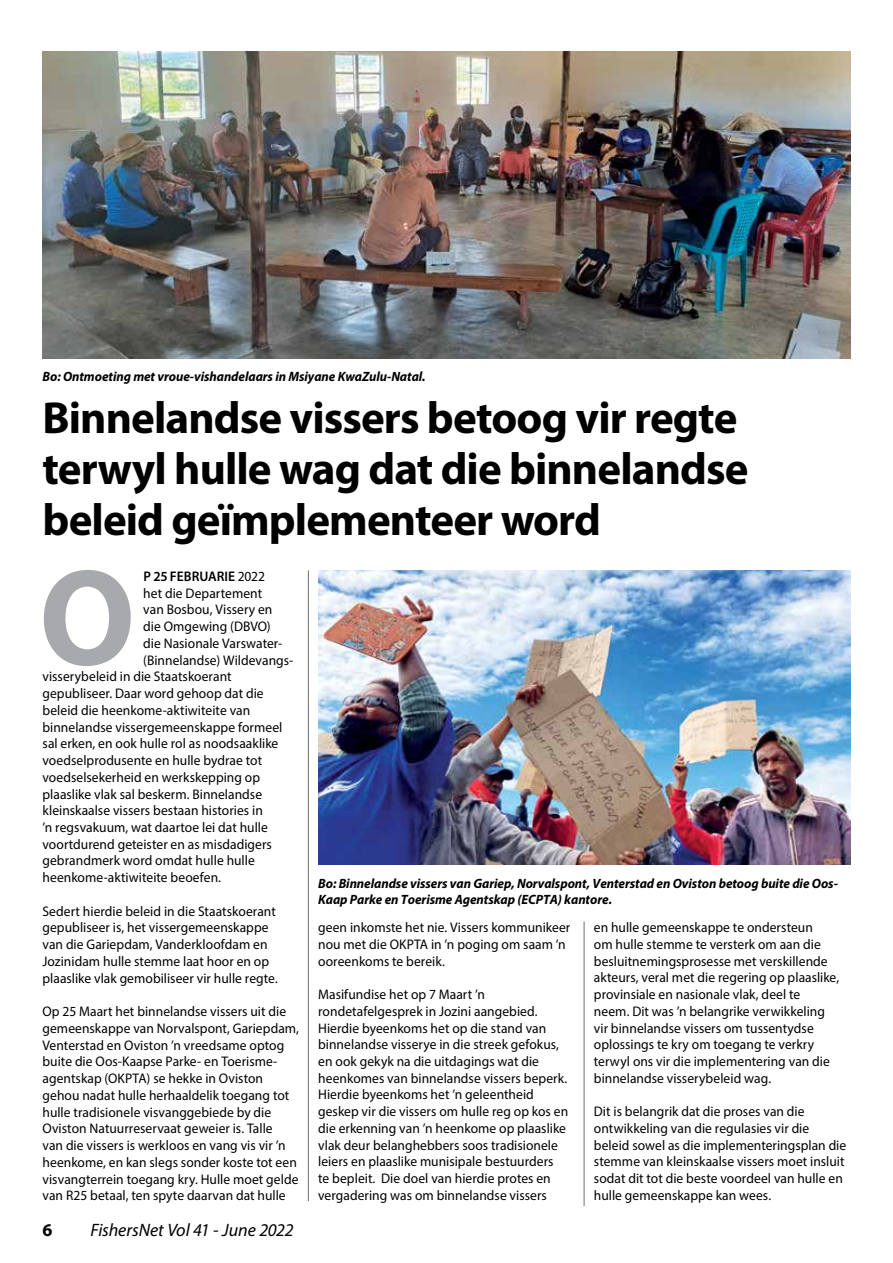
<style>
.page{position:relative;width:893px;height:1263px;background:#fff}
.page>*{position:absolute;margin:0;border:0;box-sizing:border-box;transform-origin:0 0}
.t1{font:700 138.15px "Myriad Pro";color:#a7a9ac}
.t2{font:700 45px/51px "Myriad Pro";letter-spacing:-.02em;color:#000}
.t3{font:italic 18px "Myriad Pro";letter-spacing:-.01em;color:#000}
.t4{font:700 18px "Myriad Pro";color:#000}
.t5{font:13.95px/16.8px "Myriad Pro";letter-spacing:.005em;color:#000}
.t6{font:600 13.95px "Myriad Pro";letter-spacing:.005em;color:#000}
.t7{font:italic 700 13.5px/16.5px "Myriad Pro";letter-spacing:-.005em;color:#000}
.s1{font-weight:400}
</style>
<div class="page">
<img style="left:318px;top:570px;width:532px;height:295px">
<img style="left:43px;top:51px;width:807px;height:307px">
<hr style="left:584px;top:921px;width:1px;height:285px;background:#6d6e71">
<hr style="left:308px;top:570px;width:1px;height:631px;background:#6d6e71">
<p class="t7" style="left:43px;top:368px;width:385px">Bo: Ontmoeting met vroue-vishandelaars in Msiyane KwaZulu-Natal.</p>
<h2 class="t2" style="left:43px;top:391px;width:707px">Binnelandse vissers betoog vir regte terwyl hulle wag dat die binnelandse beleid geïmplementeer word</h2>
<h1 class="t1" style="left:39px;top:528px;width:98px">O</h1>
<p class="t6" style="left:143px;top:567px;width:123px">P 25 FEBRUARIE <span class="s1">2022</span></p>
<p class="t5" style="left:143px;top:584px;width:120px">het die Departement</p>
<p class="t5" style="left:143px;top:601px;width:131px">van Bosbou, Vissery en</p>
<p class="t5" style="left:143px;top:618px;width:129px">die Omgewing (DBVO)</p>
<p class="t5" style="left:143px;top:634px;width:140px">die Nasionale Varswater-</p>
<p class="t5" style="left:143px;top:651px;width:151px">(Binnelandse) Wildevangs-</p>
<p class="t5" style="left:43px;top:668px;width:191px">visserybeleid in die Staatskoerant</p>
<p class="t5" style="left:43px;top:685px;width:223px">gepubliseer. Daar word gehoop dat die</p>
<p class="t5" style="left:43px;top:701px;width:209px">beleid die heenkome-aktiwiteite van</p>
<p class="t5" style="left:43px;top:718px;width:241px">binnelandse vissergemeenskappe formeel</p>
<p class="t5" style="left:43px;top:735px;width:237px">sal erken, en ook hulle rol as noodsaaklike</p>
<p class="t5" style="left:43px;top:752px;width:221px">voedselprodusente en hulle bydrae tot</p>
<p class="t5" style="left:43px;top:768px;width:219px">voedselsekerheid en werkskepping op</p>
<p class="t5" style="left:43px;top:785px;width:221px">plaaslike vlak sal beskerm. Binnelandse</p>
<p class="t5" style="left:43px;top:802px;width:222px">kleinskaalse vissers bestaan histories in</p>
<p class="t5" style="left:43px;top:819px;width:227px">’n regsvakuum, wat daartoe lei dat hulle</p>
<p class="t5" style="left:43px;top:835px;width:231px">voortdurend geteister en as misdadigers</p>
<p class="t5" style="left:43px;top:852px;width:214px">gebrandmerk word omdat hulle hulle</p>
<p class="t5" style="left:43px;top:869px;width:180px">heenkome-aktiwiteite beoefen.</p>
<p class="t5" style="left:43px;top:902px;width:237px">Sedert hierdie beleid in die Staatskoerant gepubliseer is, het vissergemeenskappe van die Gariepdam, Vanderkloofdam en Jozinidam hulle stemme laat hoor en op plaaslike vlak gemobiliseer vir hulle regte.</p>
<p class="t5" style="left:43px;top:1003px;width:258px">Op 25 Maart het binnelandse vissers uit die gemeenskappe van Norvalspont, Gariepdam, Venterstad en Oviston ’n vreedsame optog buite die Oos-Kaapse Parke- en Toerisme&shy;agentskap (OKPTA) se hekke in Oviston gehou nadat hulle herhaaldelik toegang tot hulle tradisionele visvanggebiede by die Oviston Natuurreservaat geweier is. Talle<br>van die vissers is werkloos en vang vis vir ’n heenkome, en kan slegs sonder koste tot een visvangterrein toegang kry. Hulle moet gelde van R25 betaal, ten spyte daarvan dat hulle</p>
<p class="t7" style="left:318px;top:875px;width:521px">Bo: Binnelandse vissers van Gariep, Norvalspont, Venterstad en Oviston betoog buite die Oos-<br>Kaap Parke en Toerisme Agentskap (ECPTA) kantore.</p>
<p class="t5" style="left:318px;top:919px;width:254px">geen inkomste het nie. Vissers kommunikeer nou met die OKPTA in ’n poging om saam ’n ooreenkoms te bereik.</p>
<p class="t5" style="left:318px;top:986px;width:251px">Masifundise het op 7 Maart ’n rondetafelgesprek in Jozini aangebied.<br>Hierdie byeenkoms het op die stand van binnelandse visserye in die streek gefokus, en ook gekyk na die uitdagings wat die heenkomes van binnelandse vissers beperk.<br>Hierdie byeenkoms het ’n geleentheid geskep vir die vissers om hulle reg op kos en die erkenning van ’n heenkome op plaaslike vlak deur belanghebbers soos tradisionele leiers en plaaslike munisipale bestuurders te bepleit. Die doel van hierdie protes en vergadering was om binnelandse vissers</p>
<p class="t5" style="left:594px;top:919px;width:247px">en hulle gemeenskappe te ondersteun<br>om hulle stemme te versterk om aan die besluitnemingsprosesse met verskillende akteurs, veral met die regering op plaaslike, provinsiale en nasionale vlak, deel te neem. Dit was ’n belangrike verwikkeling vir binnelandse vissers om tussentydse oplossings te kry om toegang te verkry terwyl ons vir die implementering van die binnelandse visserybeleid wag.</p>
<p class="t5" style="left:594px;top:1103px;width:254px">Dit is belangrik dat die proses van die ontwikkeling van die regulasies vir die beleid sowel as die implementeringsplan die stemme van kleinskaalse vissers moet insluit sodat dit tot die beste voordeel van hulle en hulle gemeenskappe kan wees.</p>
<p class="t4" style="left:43px;top:1218px;width:11px">6</p>
<p class="t3" style="left:90px;top:1219px;width:205px">FishersNet Vol 41 - June 2022</p>
</div>
